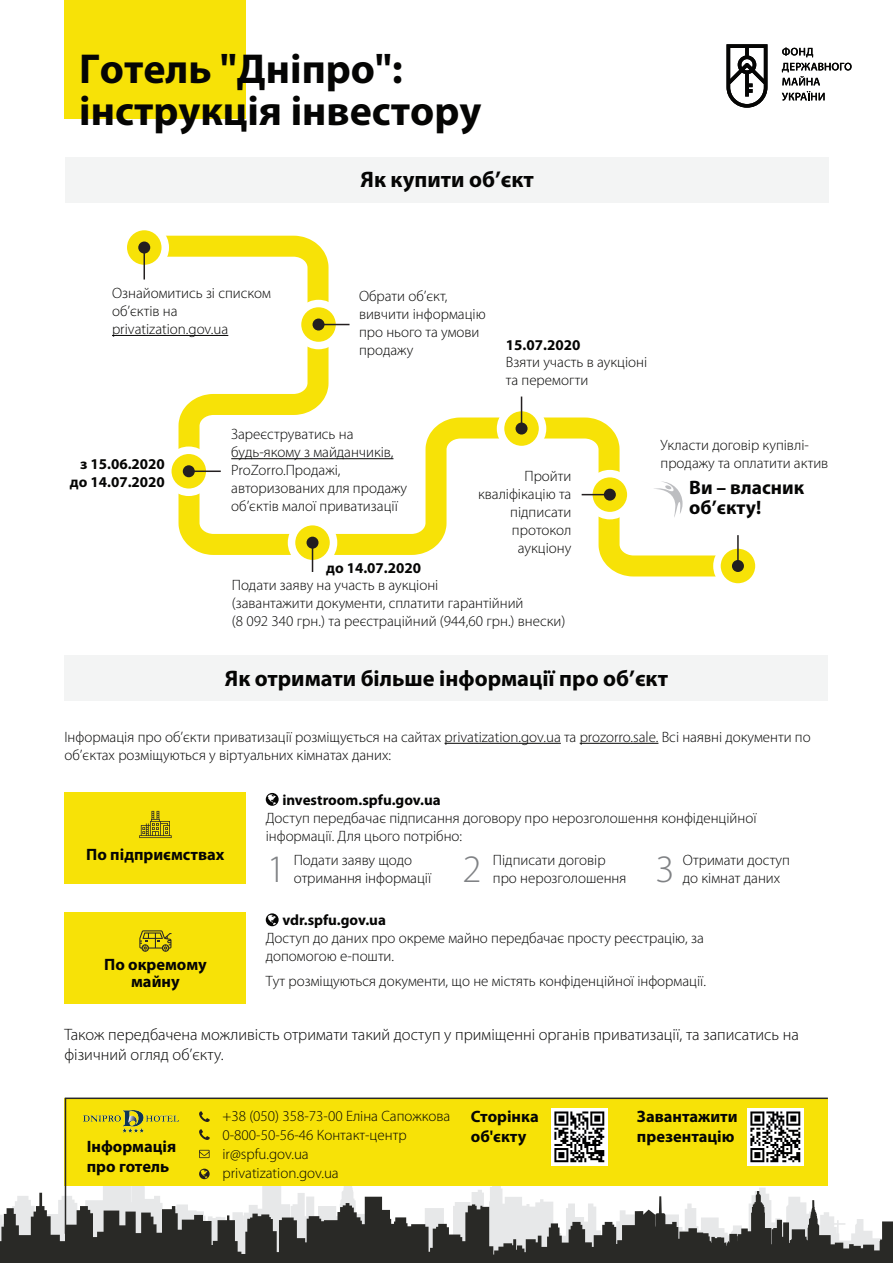
<style>
.page{position:relative;width:893px;height:1263px;background:#fff}
.page>*{position:absolute;margin:0;border:0;box-sizing:border-box;transform-origin:0 0}
.t1{font:700 42px/42px "Myriad Pro";color:#050504}
.t2{font:300 39px "Myriad Pro";color:#808285}
.t3{font:700 22.5px "Myriad Pro";color:#050504}
.t4{font:700 19.5px/20.4px "Myriad Pro";color:#050504}
.t5{font:300 16.5px/19.8px "Myriad Pro";color:#050504}
.t6{font:700 16.5px/19.8px "Myriad Pro";color:#050504}
.t7{font:300 15px/18px "Myriad Pro";color:#050504}
.t8{font:700 15px/18px "Myriad Pro";color:#050504;text-align:right}
</style>
<div class="page">
<div style="left:64px;top:0;width:182px;height:118px;background:#f7e207"></div>
<div style="left:64px;top:913px;width:182px;height:91px;background:#f7e207"></div>
<div style="left:64px;top:792px;width:182px;height:91px;background:#f7e207"></div>
<div style="left:66px;top:158px;width:763px;height:44px;background:#f3f4f4"></div>
<div style="left:64px;top:655px;width:764px;height:45px;background:#f3f4f4"></div>
<svg style="left:782px;top:48px;width:31px;height:9px"></svg>
<svg style="left:782px;top:63px;width:70px;height:22px"></svg>
<svg style="left:782px;top:91px;width:43px;height:10px"></svg>
<svg style="left:726px;top:44px;width:41px;height:64px"></svg>
<hr style="left:112px;top:335px;width:116px;height:1px;background:#050504">
<hr style="left:445px;top:743px;width:116px;height:1px;background:#050504">
<hr style="left:580px;top:743px;width:78px;height:1px;background:#050504">
<svg style="left:266px;top:913px;width:13px;height:13px"></svg>
<svg style="left:266px;top:793px;width:13px;height:13px"></svg>
<svg style="left:123px;top:235px;width:592px;height:342px"></svg>
<svg style="left:123px;top:226px;width:42px;height:42px"></svg>
<div style="left:119px;top:223px;width:50px;height:49px;border:8px solid #fff;border-radius:50%"></div>
<div style="left:138px;top:241px;width:12px;height:12px;background:#231f20;border-radius:50%"></div>
<svg style="left:298px;top:304px;width:42px;height:42px"></svg>
<div style="left:294px;top:300px;width:49px;height:49px;border:8px solid #fff;border-radius:50%"></div>
<div style="left:313px;top:319px;width:12px;height:12px;background:#231f20;border-radius:50%"></div>
<svg style="left:168px;top:450px;width:42px;height:42px"></svg>
<div style="left:164px;top:446px;width:50px;height:50px;border:8px solid #fff;border-radius:50%"></div>
<div style="left:183px;top:465px;width:12px;height:12px;background:#231f20;border-radius:50%"></div>
<svg style="left:292px;top:522px;width:42px;height:42px"></svg>
<div style="left:288px;top:518px;width:49px;height:49px;border:8px solid #fff;border-radius:50%"></div>
<div style="left:307px;top:537px;width:12px;height:12px;background:#231f20;border-radius:50%"></div>
<svg style="left:501px;top:407px;width:42px;height:42px"></svg>
<div style="left:497px;top:404px;width:49px;height:49px;border:8px solid #fff;border-radius:50%"></div>
<div style="left:516px;top:422px;width:12px;height:12px;background:#231f20;border-radius:50%"></div>
<svg style="left:589px;top:474px;width:42px;height:42px"></svg>
<div style="left:585px;top:470px;width:50px;height:49px;border:8px solid #fff;border-radius:50%"></div>
<div style="left:604px;top:489px;width:12px;height:12px;background:#231f20;border-radius:50%"></div>
<svg style="left:717px;top:545px;width:42px;height:42px"></svg>
<div style="left:713px;top:541px;width:50px;height:50px;border:8px solid #fff;border-radius:50%"></div>
<div style="left:732px;top:560px;width:12px;height:12px;background:#231f20;border-radius:50%"></div>
<hr style="left:143px;top:247px;width:2px;height:32px;background:#231f20">
<hr style="left:318px;top:324px;width:32px;height:1px;background:#231f20">
<hr style="left:582px;top:494px;width:32px;height:1px;background:#231f20">
<hr style="left:737px;top:535px;width:2px;height:32px;background:#231f20">
<hr style="left:312px;top:540px;width:1px;height:32px;background:#231f20">
<hr style="left:521px;top:397px;width:1px;height:31px;background:#231f20">
<hr style="left:189px;top:470px;width:32px;height:2px;background:#231f20">
<svg style="left:139px;top:811px;width:33px;height:27px"></svg>
<svg style="left:139px;top:930px;width:32px;height:22px"></svg>
<svg style="left:653px;top:481px;width:29px;height:37px"></svg>
<svg style="left:0;top:1192px;width:893px;height:71px;background:#525250"></svg>
<svg style="left:64px;top:1097px;width:765px;height:138px"></svg>
<img style="left:551px;top:1109px;width:57px;height:56px">
<img style="left:84px;top:1110px;width:94px;height:22px">
<img style="left:747px;top:1109px;width:57px;height:56px">
<h1 class="t1" style="left:79px;top:47px;width:404px">Готель "Дніпро": інструкція інвестору</h1>
<h3 class="t3" style="left:361px;top:164px;width:175px">Як купити об’єкт</h3>
<p class="t7" style="left:112px;top:284px;width:160px">Ознайомитись зі списком об’єктів на privatization.gov.ua</p>
<p class="t7" style="left:359px;top:287px;width:128px">Обрати об’єкт, вивчити інформацію про нього та умови продажу</p>
<p class="t8" style="left:506px;top:336px;width:76px">15.07.2020</p>
<p class="t7" style="left:506px;top:353px;width:143px">Взяти участь в аукціоні та перемогти</p>
<p class="t8" style="left:70px;top:454px;width:96px">з 15.06.2020 до 14.07.2020</p>
<p class="t7" style="left:231px;top:425px;width:177px">Зареєструватись на будь-якому з майданчиків,<br>ProZorro.Продажі, авторизованих для продажу об’єктів малої приватизації</p>
<p class="t8" style="left:326px;top:558px;width:96px">до 14.07.2020</p>
<p class="t7" style="left:478px;top:467px;width:95px;text-align:right">Пройти кваліфікацію та підписати протокол аукціону</p>
<p class="t7" style="left:232px;top:576px;width:335px">Подати заяву на участь в аукціоні<br>(завантажити документи, сплатити гарантійний<br>(8 092 340 грн.) та реєстраційний (944,60 грн.) внески)</p>
<p class="t7" style="left:661px;top:436px;width:169px">Укласти договір купівлі&shy;продажу та оплатити актив</p>
<h3 class="t4" style="left:689px;top:476px;width:116px">Ви – власник об’єкту!</h3>
<h3 class="t3" style="left:225px;top:664px;width:445px">Як отримати більше інформації про об’єкт</h3>
<p class="t7" style="left:64px;top:728px;width:748px">Інформація про об’єкти приватизації розміщується на сайтах privatization.gov.ua та prozorro.sale. Всі наявні документи по об’єктах розміщуються у віртуальних кімнатах даних:</p>
<p class="t6" style="left:86px;top:844px;width:140px">По підприємствах</p>
<p class="t6" style="left:104px;top:956px;width:104px;line-height:16.8px;text-align:center">По окремому майну</p>
<p class="t8" style="left:282px;top:790px;width:160px">investroom.spfu.gov.ua</p>
<p class="t7" style="left:266px;top:809px;width:492px">Доступ передбачає підписання договору про нерозголошення конфіденційної інформації. Для цього потрібно:</p>
<p class="t7" style="left:294px;top:851px;width:120px">Подати заяву щодо</p>
<p class="t7" style="left:493px;top:851px;width:135px">Підписати договір про нерозголошення</p>
<p class="t7" style="left:683px;top:851px;width:109px">Отримати доступ до кімнат даних</p>
<h2 class="t2" style="left:267px;top:847px;width:21px">1</h2>
<h2 class="t2" style="left:462px;top:847px;width:21px">2</h2>
<h2 class="t2" style="left:655px;top:847px;width:21px">3</h2>
<p class="t7" style="left:294px;top:869px;width:139px">отримання інформації</p>
<p class="t8" style="left:282px;top:911px;width:105px">vdr.spfu.gov.ua</p>
<p class="t7" style="left:266px;top:929px;width:440px">Доступ до даних про окреме майно передбачає просту реєстрацію, за допомогою е-пошти.</p>
<p class="t7" style="left:266px;top:972px;width:442px">Тут розміщуються документи, що не містять конфіденційної інформації.</p>
<p class="t5" style="left:64px;top:1025px;width:736px">Також передбачена можливість отримати такий доступ у приміщенні органів приватизації, та записатись на фізичний огляд об’єкту.</p>
<p class="t6" style="left:87px;top:1136px;width:91px">Інформація про готель</p>
<p class="t7" style="left:222px;top:1106px;width:229px;line-height:19px">+38 (050) 358-73-00 Еліна Сапожкова<br>0-800-50-56-46 Контакт-центр ir@spfu.gov.ua<br>privatization.gov.ua</p>
<p class="t6" style="left:471px;top:1106px;width:69px">Сторінка об'єкту</p>
<p class="t6" style="left:637px;top:1106px;width:102px">Завантажити презентацію</p>
</div>
